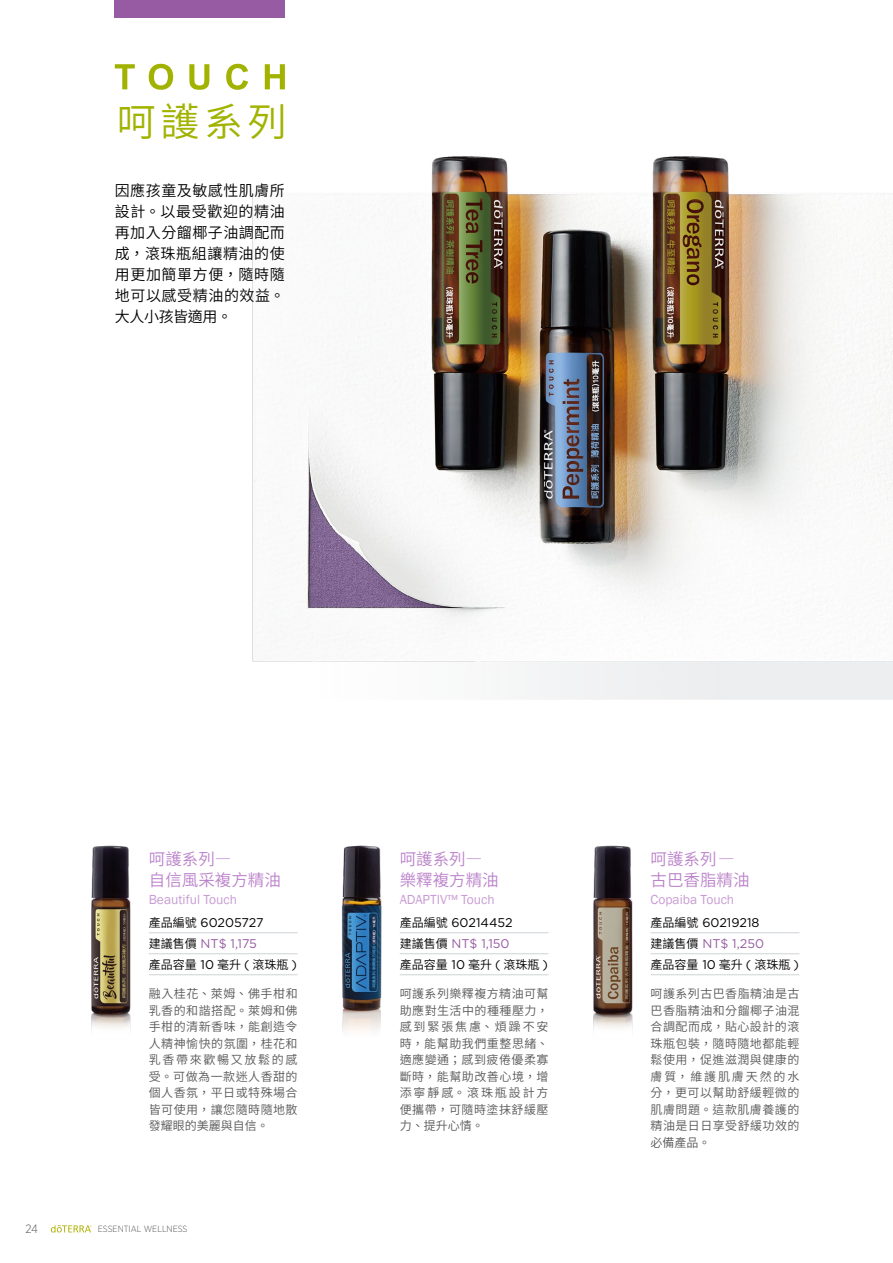
<style>
.page{position:relative;width:893px;height:1263px;background:#fff}
.page>*{position:absolute;margin:0;border:0;box-sizing:border-box;transform-origin:0 0}
.t1{font:39px "Source Han Sans TW";color:#a1b300}
.t2{font:16.5px/21px "Source Han Sans TW";color:#bb83ca}
.t3{font:15px/21px "Source Han Sans TW";letter-spacing:.04em;color:#000;text-align:justify}
.t4{font:13.5px "Franklin Gothic";color:#c99cd4}
.t5{font:12px/16.5px "Source Han Sans TW";letter-spacing:.04em;color:#595757;text-align:justify}
.t6{font:12px/21px "Source Han Sans TW";color:#000}
.t7{font:300 12px "Gotham Narrow";color:#595757}
.t8{font:300 9px "Gotham Narrow";color:#595757}
.s1{font-family:"Gotham";font-size:12.6px}
.s2{font-family:"Gotham";font-size:12.6px;color:#965ba2}
</style>
<div class="page">
<img style="left:114px;top:0;width:779px;height:700px">
<svg style="left:115px;top:64px;width:20px;height:25px"></svg>
<svg style="left:149px;top:64px;width:24px;height:26px"></svg>
<svg style="left:189px;top:64px;width:20px;height:26px"></svg>
<svg style="left:226px;top:64px;width:22px;height:26px"></svg>
<svg style="left:265px;top:64px;width:20px;height:25px"></svg>
<div style="left:115px;top:0;width:170px;height:17px;background:#965ba2"></div>
<hr style="left:400px;top:932px;width:149px;height:1px;background:#cfd3d5">
<hr style="left:400px;top:953px;width:149px;height:1px;background:#cfd3d5">
<hr style="left:400px;top:974px;width:149px;height:1px;background:#cfd3d5">
<img style="left:341px;top:845px;width:41px;height:186px">
<hr style="left:149px;top:932px;width:149px;height:1px;background:#cfd3d5">
<hr style="left:149px;top:953px;width:149px;height:1px;background:#cfd3d5">
<hr style="left:149px;top:974px;width:149px;height:1px;background:#cfd3d5">
<img style="left:91px;top:845px;width:40px;height:185px">
<hr style="left:651px;top:932px;width:148px;height:1px;background:#cfd3d5">
<hr style="left:651px;top:953px;width:148px;height:1px;background:#cfd3d5">
<hr style="left:651px;top:974px;width:148px;height:1px;background:#cfd3d5">
<img style="left:593px;top:845px;width:58px;height:185px">
<svg style="left:51px;top:1225px;width:41px;height:7px"></svg>
<h1 class="t1" style="left:117px;top:100px;width:172px">呵護系列</h1>
<p class="t3" style="left:115px;top:180px;width:172px">因應孩童及敏感性肌膚所設計。以最受歡迎的精油再加入分餾椰子油調配而成，滾珠瓶組讓精油的使用更加簡單方便，隨時隨地可以感受精油的效益。大人小孩皆適用。</p>
<h2 class="t2" style="left:149px;top:849px;width:133px">呵護系列―<br>自信風采複方精油</h2>
<p class="t4" style="left:149px;top:891px;width:90px">Beautiful Touch</p>
<p class="t6" style="left:149px;top:912px;width:116px">產品編號 <span class="s1">60205727</span>建議售價 <span class="s2">NT$ 1,175</span></p>
<p class="t6" style="left:149px;top:954px;width:150px">產品容量 <span class="s1">10</span> 毫升 <span class="s1">(</span> 滾珠瓶 <span class="s1">)</span></p>
<p class="t5" style="left:149px;top:986px;width:150px">融入桂花、萊姆、佛手柑和乳香的和諧搭配。萊姆和佛手柑的清新香味，能創造令人精神愉快的氛圍，桂花和乳香帶來歡暢又放鬆的感受。可做為一款迷人香甜的個人香氛，平日或特殊場合皆可使用，讓您隨時隨地散發耀眼的美麗與自信。</p>
<p class="t7" style="left:26px;top:1222px;width:14px">24</p>
<p class="t8" style="left:98px;top:1224px;width:91px">ESSENTIAL WELLNESS</p>
<h2 class="t2" style="left:400px;top:849px;width:100px">呵護系列―樂釋複方精油</h2>
<p class="t4" style="left:400px;top:891px;width:97px">ADAPTIV™ Touch</p>
<p class="t6" style="left:400px;top:912px;width:114px">產品編號 <span class="s1">60214452</span>建議售價 <span class="s2">NT$ 1,150</span></p>
<p class="t6" style="left:400px;top:954px;width:150px">產品容量 <span class="s1">10</span> 毫升 <span class="s1">(</span> 滾珠瓶 <span class="s1">)</span></p>
<p class="t5" style="left:400px;top:986px;width:150px">呵護系列樂釋複方精油可幫助應對生活中的種種壓力，感到緊張焦慮、煩躁不安時，能幫助我們重整思緒、適應變通；感到疲倦優柔寡斷時，能幫助改善心境，增添寧靜感。滾珠瓶設計方便攜帶，可隨時塗抹舒緩壓力、提升心情。</p>
<h2 class="t2" style="left:651px;top:849px;width:101px">呵護系列―古巴香脂精油</h2>
<p class="t4" style="left:651px;top:891px;width:85px">Copaiba Touch</p>
<p class="t6" style="left:651px;top:912px;width:115px">產品編號 <span class="s1">60219218</span>建議售價 <span class="s2">NT$ 1,250</span></p>
<p class="t6" style="left:651px;top:954px;width:150px">產品容量 <span class="s1">10</span> 毫升 <span class="s1">(</span> 滾珠瓶 <span class="s1">)</span></p>
<p class="t5" style="left:651px;top:986px;width:150px">呵護系列古巴香脂精油是古巴香脂精油和分餾椰子油混合調配而成，貼心設計的滾珠瓶包裝，隨時隨地都能輕鬆使用，促進滋潤與健康的膚質，維護肌膚天然的水分，更可以幫助舒緩輕微的肌膚問題。這款肌膚養護的精油是日日享受舒緩功效的必備產品。</p>
</div>
